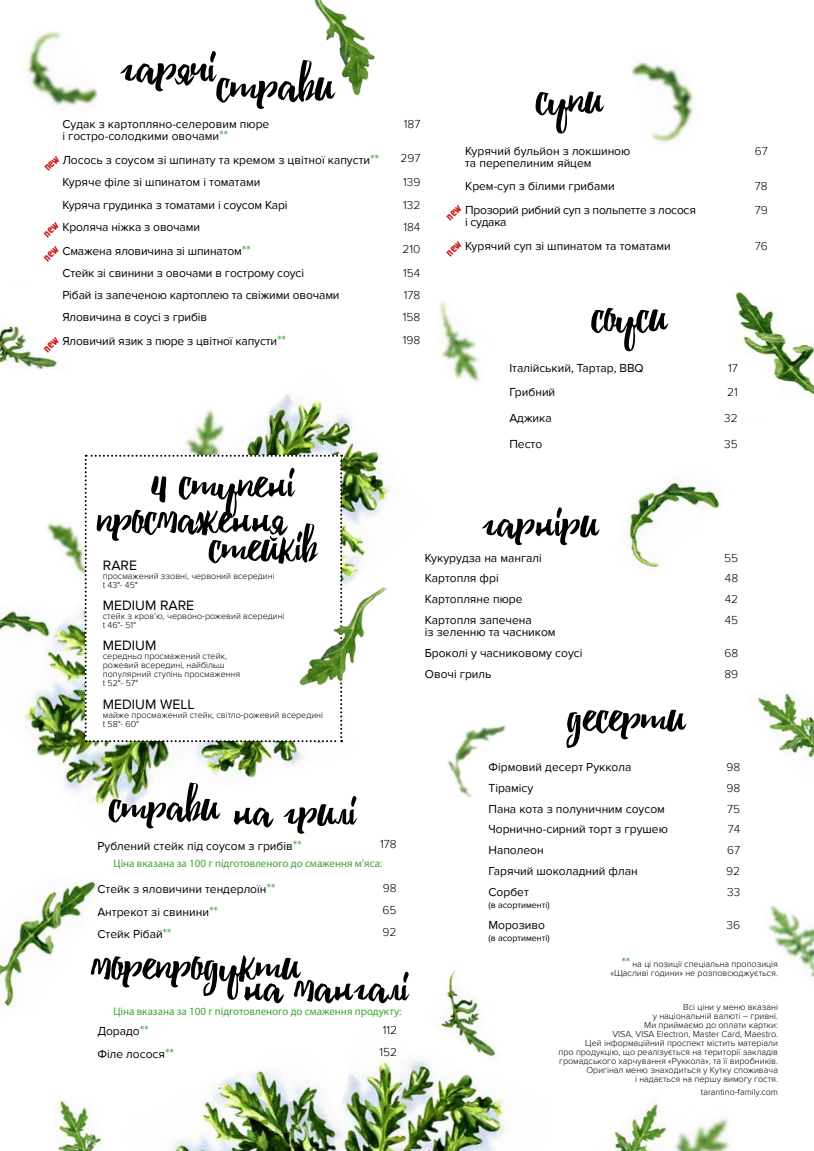
<style>
.page{position:relative;width:814px;height:1151px;background:#fff}
.page>*{position:absolute;margin:0;border:0;box-sizing:border-box;transform-origin:0 0}
.t1{font:53.7px "Debby";color:#000}
.t2{font:50.3px/35.2px "Debby";color:#000;text-align:right}
.t3{font:14px "Proxima Nova";color:#000}
.t4{font:12px/12px "Proxima Nova";color:#000}
.t5{font:300 12px "Proxima Nova";color:#000}
.t6{font:12px/12px "Proxima Nova";letter-spacing:-.02em;color:#000}
.t7{font:11px "Myriad Pro";color:#3fa535}
.t8{font:300 9px/9px "Proxima Nova";color:#000}
.t9{font:9px "Proxima Nova";color:#000}
.s1{font-size:14px;color:#3fa535}
.s2{font-weight:400;font-size:14px;color:#3fa535}
</style>
<div class="page">
<img style="left:0;top:322px;width:57px;height:47px">
<img style="left:24px;top:614px;width:48px;height:175px">
<img style="left:0;top:610px;width:64px;height:96px">
<img style="left:0;top:881px;width:98px;height:127px">
<img style="left:625px;top:478px;width:96px;height:92px">
<img style="left:46px;top:508px;width:39px;height:51px">
<img style="left:186px;top:394px;width:210px;height:144px">
<img style="left:72px;top:538px;width:297px;height:273px">
<svg style="left:85px;top:455px;width:257px;height:287px"></svg>
<img style="left:447px;top:725px;width:59px;height:73px">
<img style="left:439px;top:300px;width:41px;height:82px">
<img style="left:755px;top:692px;width:59px;height:67px">
<img style="left:631px;top:60px;width:62px;height:83px">
<img style="left:26px;top:31px;width:72px;height:75px">
<img style="left:734px;top:291px;width:80px;height:104px">
<img style="left:768px;top:905px;width:46px;height:76px">
<img style="left:314px;top:0;width:61px;height:96px">
<img style="left:278px;top:564px;width:109px;height:158px">
<img style="left:412px;top:970px;width:100px;height:181px">
<img style="left:171px;top:1056px;width:241px;height:95px">
<img style="left:695px;top:1117px;width:35px;height:34px">
<img style="left:57px;top:1098px;width:47px;height:53px">
<img style="left:607px;top:1100px;width:88px;height:51px">
<svg style="left:44px;top:337px;width:13px;height:15px"></svg>
<h1 class="t1" style="left:120px;top:42px;width:215px">гарячiстрави</h1>
<p class="t4" style="left:62px;top:118px;width:208px">Судак з картопляно-селеровим пюре і гостро-солодкими овочами<span class="s1">**</span></p>
<p class="t5" style="left:404px;top:117px;width:18px">187</p>
<p class="t4" style="left:62px;top:154px;width:318px">Лосось з соусом зі шпинату та кремом з цвітної капусти<span class="s1">**</span></p>
<p class="t5" style="left:400px;top:152px;width:22px">297</p>
<p class="t4" style="left:62px;top:176px;width:199px">Куряче філе зі шпинатом і томатами</p>
<p class="t5" style="left:403px;top:175px;width:19px">139</p>
<p class="t4" style="left:62px;top:199px;width:227px">Куряча грудинка з томатами і соусом Карі</p>
<p class="t5" style="left:403px;top:198px;width:19px">132</p>
<p class="t4" style="left:62px;top:221px;width:139px">Кроляча ніжка з овочами</p>
<p class="t5" style="left:403px;top:220px;width:19px">184</p>
<p class="t4" style="left:62px;top:245px;width:190px">Смажена яловичина зі шпинатом<span class="s1">**</span></p>
<p class="t5" style="left:402px;top:242px;width:19px">210</p>
<p class="t4" style="left:62px;top:267px;width:243px">Стейк зі свинини з овочами в гострому соусі</p>
<p class="t5" style="left:403px;top:266px;width:19px">154</p>
<p class="t4" style="left:62px;top:289px;width:279px">Рібай із запеченою картоплею та свіжими овочами</p>
<p class="t5" style="left:404px;top:288px;width:18px">178</p>
<p class="t4" style="left:62px;top:311px;width:146px">Яловичина в соусі з грибів</p>
<p class="t5" style="left:403px;top:310px;width:19px">158</p>
<p class="t4" style="left:62px;top:335px;width:225px">Яловичий язик з пюре з цвітної капусти<span class="s1">**</span></p>
<p class="t5" style="left:403px;top:333px;width:19px">198</p>
<h2 class="t2" style="left:535px;top:83px;width:69px">супи</h2>
<p class="t4" style="left:465px;top:145px;width:167px">Курячий бульйон з локшиною та перепелиним яйцем</p>
<p class="t5" style="left:754px;top:144px;width:15px">67</p>
<p class="t4" style="left:465px;top:180px;width:151px">Крем-суп з білими грибами</p>
<p class="t5" style="left:755px;top:179px;width:14px">78</p>
<p class="t6" style="left:465px;top:204px;width:232px">Прозорий рибний суп з польпетте з лосося і судака</p>
<p class="t5" style="left:754px;top:203px;width:15px">79</p>
<p class="t4" style="left:465px;top:240px;width:207px">Курячий суп зі шпинатом та томатами</p>
<p class="t5" style="left:754px;top:239px;width:15px">76</p>
<h2 class="t2" style="left:591px;top:300px;width:77px">соуси</h2>
<p class="t4" style="left:509px;top:362px;width:136px">Італійський, Тартар, BBQ</p>
<p class="t5" style="left:728px;top:361px;width:11px">17</p>
<p class="t4" style="left:509px;top:386px;width:47px">Грибний</p>
<p class="t5" style="left:727px;top:385px;width:12px">21</p>
<p class="t4" style="left:509px;top:412px;width:44px">Аджика</p>
<p class="t5" style="left:724px;top:411px;width:15px">32</p>
<p class="t4" style="left:509px;top:438px;width:34px">Песто</p>
<p class="t5" style="left:724px;top:437px;width:15px">35</p>
<h2 class="t2" style="left:97px;top:467px;width:199px">4 ступенi просмаження</h2>
<h2 class="t2" style="left:209px;top:530px;width:110px">стейкiв</h2>
<p class="t3" style="left:103px;top:557px;width:36px">RARE</p>
<p class="t8" style="left:103px;top:571px;width:173px">просмажений ззовні, червоний всередині t 43°- 45°</p>
<p class="t3" style="left:103px;top:597px;width:93px">MEDIUM RARE</p>
<p class="t8" style="left:103px;top:612px;width:183px">стейк з кров’ю, червоно-рожевий всередині t 46°- 51°</p>
<p class="t3" style="left:103px;top:638px;width:55px">MEDIUM</p>
<p class="t8" style="left:103px;top:652px;width:139px">середньо просмажений стейк, рожевий всередині, найбільш популярний ступінь просмаження t 52°- 57°</p>
<p class="t3" style="left:103px;top:696px;width:93px">MEDIUM WELL</p>
<p class="t8" style="left:103px;top:710px;width:222px">майже просмажений стейк, світло-рожевий всередині t 58°- 60°</p>
<h2 class="t2" style="left:109px;top:795px;width:249px">страви на грилi</h2>
<p class="t7" style="left:114px;top:857px;width:270px">Ціна вказана за 100 г підготовленого до смаження м’яса:</p>
<p class="t4" style="left:97px;top:840px;width:206px">Рублений стейк під соусом з грибів<span class="s1">**</span></p>
<p class="t5" style="left:380px;top:837px;width:18px">178</p>
<p class="t4" style="left:97px;top:883px;width:180px">Стейк з яловичини тендерлоїн<span class="s1">**</span></p>
<p class="t5" style="left:383px;top:881px;width:15px">98</p>
<p class="t4" style="left:97px;top:906px;width:122px">Антрекот зі свинини<span class="s1">**</span></p>
<p class="t5" style="left:382px;top:903px;width:15px">65</p>
<p class="t4" style="left:97px;top:928px;width:76px">Стейк Рібай<span class="s1">**</span></p>
<p class="t5" style="left:382px;top:925px;width:15px">92</p>
<h2 class="t2" style="left:91px;top:949px;width:210px">морепродукти</h2>
<h2 class="t2" style="left:244px;top:971px;width:166px">на мангалi</h2>
<p class="t7" style="left:113px;top:1004px;width:289px">Ціна вказана за 100 г підготовленого до смаження продукту:</p>
<p class="t4" style="left:97px;top:1026px;width:53px">Дорадо<span class="s1">**</span></p>
<p class="t5" style="left:383px;top:1023px;width:16px">112</p>
<p class="t4" style="left:97px;top:1048px;width:78px">Філе лосося<span class="s1">**</span></p>
<p class="t5" style="left:379px;top:1045px;width:19px">152</p>
<h2 class="t2" style="left:482px;top:506px;width:118px">гарнiри</h2>
<p class="t4" style="left:425px;top:552px;width:119px">Кукурудза на мангалі</p>
<p class="t5" style="left:724px;top:551px;width:15px">55</p>
<p class="t4" style="left:425px;top:572px;width:75px">Картопля фрі</p>
<p class="t5" style="left:724px;top:571px;width:15px">48</p>
<p class="t4" style="left:425px;top:593px;width:99px">Картопляне пюре</p>
<p class="t5" style="left:724px;top:592px;width:15px">42</p>
<p class="t4" style="left:425px;top:614px;width:132px">Картопля запечена<br>із зеленню та часником</p>
<p class="t5" style="left:724px;top:613px;width:15px">45</p>
<p class="t4" style="left:425px;top:647px;width:159px">Броколі у часниковому соусі</p>
<p class="t5" style="left:724px;top:646px;width:15px">68</p>
<p class="t4" style="left:425px;top:668px;width:68px">Овочі гриль</p>
<p class="t5" style="left:724px;top:667px;width:15px">89</p>
<h2 class="t2" style="left:566px;top:701px;width:120px">десерти</h2>
<p class="t4" style="left:488px;top:761px;width:144px">Фірмовий десерт Руккола</p>
<p class="t5" style="left:726px;top:760px;width:15px">98</p>
<p class="t4" style="left:488px;top:782px;width:46px">Тірамісу</p>
<p class="t5" style="left:726px;top:781px;width:15px">98</p>
<p class="t4" style="left:488px;top:803px;width:178px">Пана кота з полуничним соусом</p>
<p class="t5" style="left:727px;top:802px;width:15px">75</p>
<p class="t4" style="left:488px;top:823px;width:181px">Чорнично-сирний торт з грушею</p>
<p class="t5" style="left:727px;top:822px;width:14px">74</p>
<p class="t4" style="left:488px;top:844px;width:57px">Наполеон</p>
<p class="t5" style="left:727px;top:843px;width:15px">67</p>
<p class="t4" style="left:488px;top:865px;width:151px">Гарячий шоколадний флан</p>
<p class="t5" style="left:726px;top:864px;width:15px">92</p>
<p class="t4" style="left:488px;top:886px;width:42px">Сорбет</p>
<p class="t9" style="left:488px;top:900px;width:63px">(в асортименті)</p>
<p class="t5" style="left:727px;top:885px;width:15px">33</p>
<p class="t4" style="left:488px;top:919px;width:58px">Морозиво</p>
<p class="t9" style="left:488px;top:932px;width:63px">(в асортименті)</p>
<p class="t5" style="left:726px;top:918px;width:15px">36</p>
<p class="t8" style="left:610px;top:960px;width:169px;text-align:right"><span class="s2">**</span> на ці позиції спеціальна пропозиція «Щасливі години» не розповсюджується.</p>
<p class="t8" style="left:558px;top:1003px;width:221px;text-align:right">Всі ціни у меню вказані<br>у національній валюті – гривні.<br>Ми приймаємо до оплати картки:<br>VISA, VISA Electron, Master Card, Maestro.<br>Цей інформаційний проспект містить матеріали<br>про продукцію, що реалізується на території закладів громадського харчування «Руккола», та її виробників.<br>Оригінал меню знаходиться у Кутку споживача<br>і надається на першу вимогу гостя.</p>
<p class="t8" style="left:701px;top:1088px;width:79px">tarantino-family.com</p>
</div>
